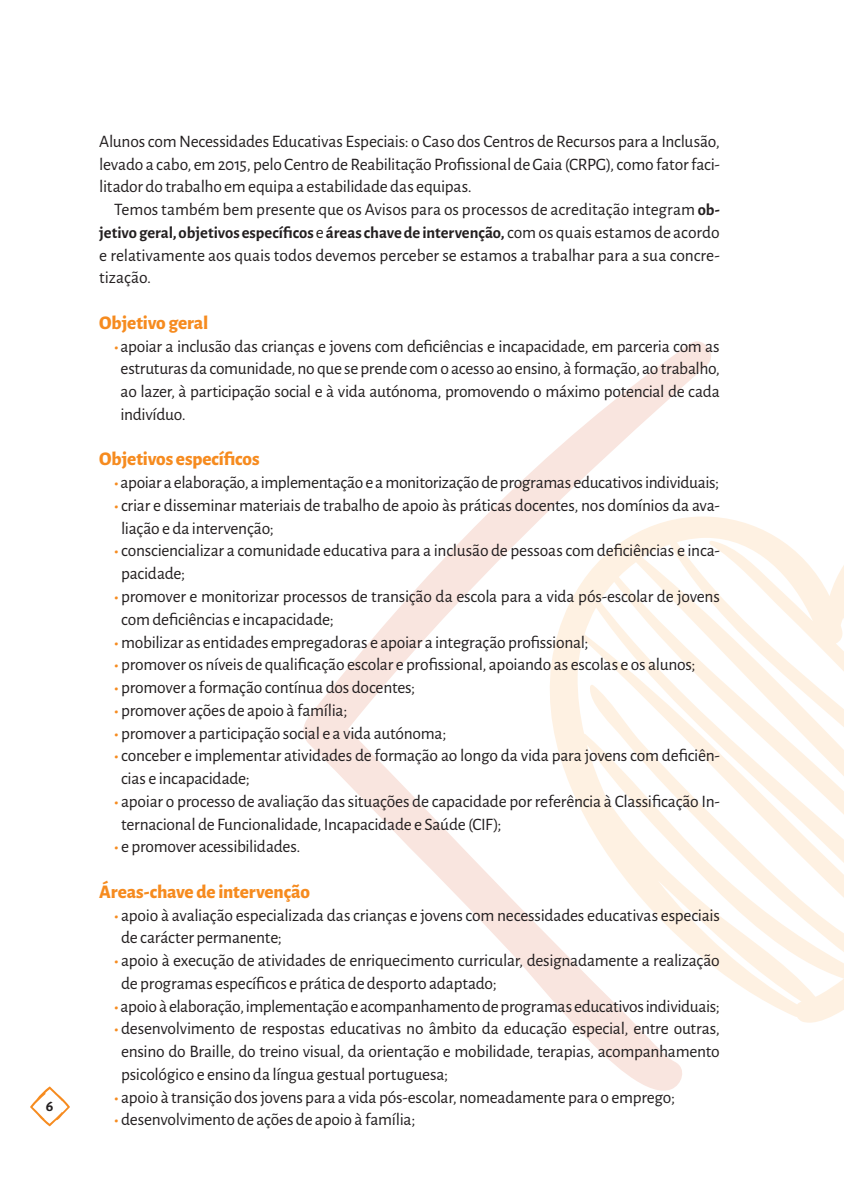
<style>
.page{position:relative;width:844px;height:1191px;background:#fff}
.page>*{position:absolute;margin:0;border:0;box-sizing:border-box;transform-origin:0 0}
.t1{font:800 19.25px "Alegreya Sans";letter-spacing:-.01em;color:#f68b1f}
.t2{font:17.5px/22.8px "Alegreya Sans";letter-spacing:-.015em;color:#231f20}
.t3{font:700 16.62px "Alegreya Sans";letter-spacing:-.005em;color:#231f20}
.t4{font:700 15.75px "Alegreya Sans";color:#231f20}
.s1{font-weight:700;font-size:16.62px}
.s2{font-weight:400;font-size:17.5px}
.s3{font-weight:700;font-size:16.62px;color:#f68b1f}
</style>
<div class="page">
<svg style="left:303px;top:341px;width:408px;height:749px"></svg>
<svg style="left:491px;top:516px;width:352px;height:506px"></svg>
<svg style="left:30px;top:1086px;width:40px;height:40px"></svg>
<p class="t4" style="left:46px;top:1094px;width:9px">6</p>
<p class="t2" style="left:99px;top:129px;width:622px;text-align:justify">Alunos com Necessidades Educativas Especiais: o Caso dos Centros de Recursos para a Inclusão, levado a cabo, em 2015, pelo Centro de Reabilitação Profissional de Gaia (CRPG), como fator faci&shy;litador do trabalho em equipa a estabilidade das equipas.</p>
<p class="t2" style="left:114px;top:197px;width:607px">Temos também bem presente que os Avisos para os processos de acreditação integram <span class="s1">ob-</span></p>
<p class="t3" style="left:99px;top:220px;width:622px">jetivo geral, objetivos específicos <span class="s2">e</span> áreas chave de intervenção, <span class="s2">com os quais estamos de acordo</span></p>
<p class="t2" style="left:99px;top:243px;width:621px">e relativamente aos quais todos devemos perceber se estamos a trabalhar para a sua concre&shy;tização.</p>
<p class="t1" style="left:99px;top:308px;width:110px">Objetivo geral</p>
<p class="t2" style="left:121px;top:334px;width:600px;text-align:justify;text-indent:-6px"><span class="s3">•</span> apoiar a inclusão das crianças e jovens com deficiências e incapacidade, em parceria com as estruturas da comunidade, no que se prende com o acesso ao ensino, à formação, ao trabalho, ao lazer, à participação social e à vida autónoma, promovendo o máximo potencial de cada indivíduo.</p>
<p class="t1" style="left:99px;top:444px;width:162px">Objetivos específicos</p>
<p class="t2" style="left:114px;top:470px;width:606px"><span class="s3">•</span> apoiar a elaboração, a implementação e a monitorização de programas educativos individuais;</p>
<p class="t2" style="left:121px;top:493px;width:600px;text-indent:-7px"><span class="s3">•</span> criar e disseminar materiais de trabalho de apoio às práticas docentes, nos domínios da ava&shy;liação e da intervenção;</p>
<p class="t2" style="left:121px;top:538px;width:600px;text-indent:-7px"><span class="s3">•</span> consciencializar a comunidade educativa para a inclusão de pessoas com deficiências e inca&shy;pacidade;</p>
<p class="t2" style="left:121px;top:584px;width:600px;text-indent:-7px"><span class="s3">•</span> promover e monitorizar processos de transição da escola para a vida pós-escolar de jovens com deficiências e incapacidade;</p>
<p class="t2" style="left:114px;top:629px;width:476px"><span class="s3">•</span> mobilizar as entidades empregadoras e apoiar a integração profissional;</p>
<p class="t2" style="left:114px;top:652px;width:582px"><span class="s3">•</span> promover os níveis de qualificação escolar e profissional, apoiando as escolas e os alunos;</p>
<p class="t2" style="left:114px;top:675px;width:302px"><span class="s3">•</span> promover a formação contínua dos docentes;</p>
<p class="t2" style="left:114px;top:698px;width:235px"><span class="s3">•</span> promover ações de apoio à família;</p>
<p class="t2" style="left:114px;top:720px;width:333px"><span class="s3">•</span> promover a participação social e a vida autónoma;</p>
<p class="t2" style="left:121px;top:743px;width:600px;text-indent:-7px"><span class="s3">•</span> conceber e implementar atividades de formação ao longo da vida para jovens com deficiên&shy;cias e incapacidade;</p>
<p class="t2" style="left:121px;top:789px;width:600px;text-indent:-7px"><span class="s3">•</span> apoiar o processo de avaliação das situações de capacidade por referência à Classificação In&shy;ternacional de Funcionalidade, Incapacidade e Saúde (CIF);</p>
<p class="t2" style="left:114px;top:834px;width:188px"><span class="s3">•</span> e promover acessibilidades.</p>
<p class="t1" style="left:99px;top:877px;width:212px">Áreas-chave de intervenção</p>
<p class="t2" style="left:121px;top:902px;width:600px;text-indent:-7px"><span class="s3">•</span> apoio à avaliação especializada das crianças e jovens com necessidades educativas especiais de carácter permanente;</p>
<p class="t2" style="left:121px;top:948px;width:600px;text-indent:-7px"><span class="s3">•</span> apoio à execução de atividades de enriquecimento curricular, designadamente a realização de programas específicos e prática de desporto adaptado;</p>
<p class="t2" style="left:114px;top:993px;width:607px"><span class="s3">•</span> apoio à elaboração, implementação e acompanhamento de programas educativos individuais;</p>
<p class="t2" style="left:121px;top:1016px;width:600px;text-align:justify;text-indent:-7px"><span class="s3">•</span> desenvolvimento de respostas educativas no âmbito da educação especial, entre outras, ensino do Braille, do treino visual, da orientação e mobilidade, terapias, acompanhamento psicológico e ensino da língua gestual portuguesa;</p>
<p class="t2" style="left:114px;top:1084px;width:562px"><span class="s3">•</span> apoio à transição dos jovens para a vida pós-escolar, nomeadamente para o emprego;</p>
<p class="t2" style="left:114px;top:1107px;width:302px"><span class="s3">•</span> desenvolvimento de ações de apoio à família;</p>
</div>
